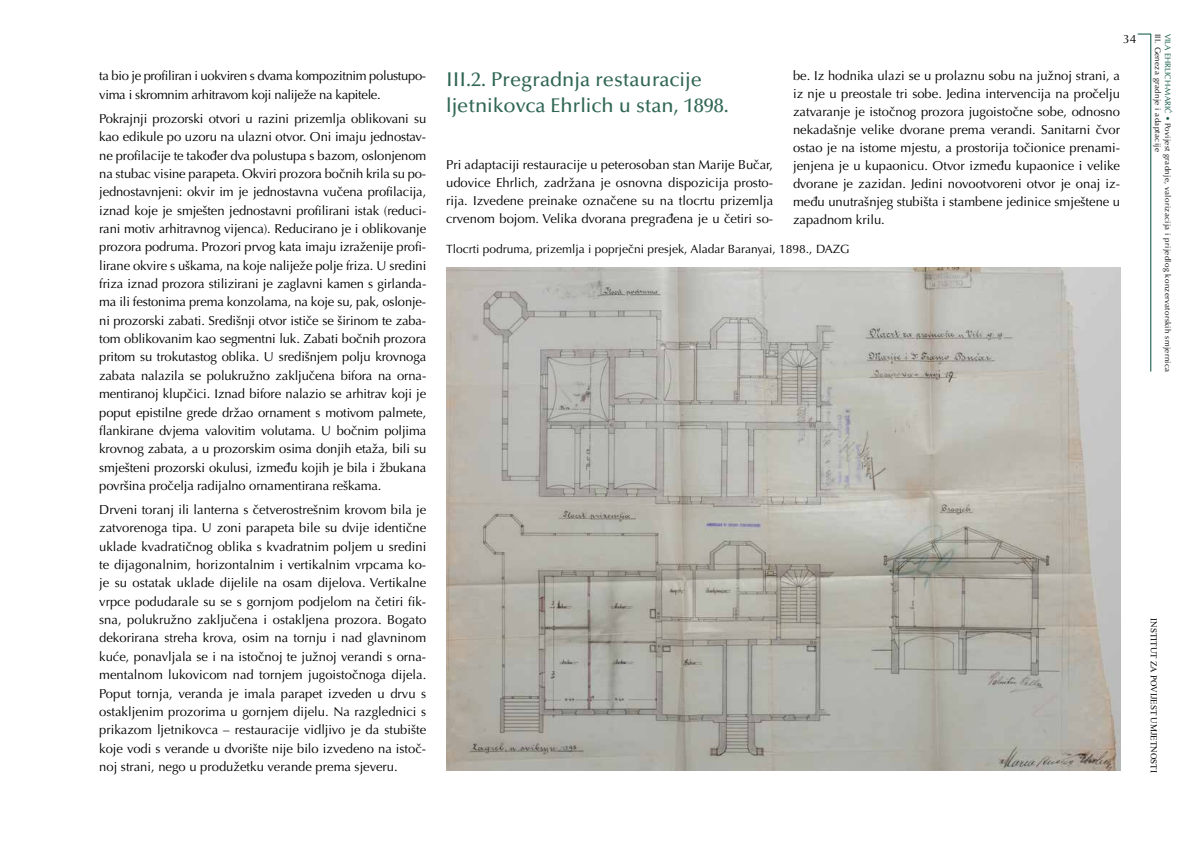
<style>
.page{position:relative;width:1191px;height:842px;background:#fff}
.page>*{position:absolute;margin:0;border:0;box-sizing:border-box;transform-origin:0 0}
.t1{font:500 20px/26px "Optima LT Pro";color:#306655}
.t2{font:13px/18.4px "Optima LT Pro";letter-spacing:-.01em;color:#000;text-align:justify}
.t3{font:12px "Optima LT Pro";color:#000}
.t4{font:9px "Times New Roman";color:#000}
.t5{font:8px/9.8px "Optima LT Pro";letter-spacing:.04em;color:#000}
.s1{color:#004e3b}
</style>
<div class="page">
<hr style="left:1150px;top:34px;width:1px;height:337px;background:#004e3b">
<svg style="left:1137px;top:34px;width:13px;height:1px"></svg>
<img style="left:446px;top:268px;width:674px;height:503px">
<p class="t2" style="left:99px;top:67px;width:328px">ta bio je profiliran i uokviren s dvama kompozitnim polustupo&shy;vima i skromnim arhitravom koji naliježe na kapitele.</p>
<p class="t2" style="left:99px;top:109px;width:328px">Pokrajnji prozorski otvori u razini prizemlja oblikovani su kao edikule po uzoru na ulazni otvor. Oni imaju jednostav&shy;ne profilacije te također dva polustupa s bazom, oslonjenom na stubac visine parapeta. Okviri prozora bočnih krila su po&shy;jednostavnjeni: okvir im je jednostavna vučena profilacija, iznad koje je smješten jednostavni profilirani istak (reduci&shy;rani motiv arhitravnog vijenca). Reducirano je i oblikovanje prozora podruma. Prozori prvog kata imaju izraženije profi&shy;lirane okvire s uškama, na koje naliježe polje friza. U sredini friza iznad prozora stilizirani je zaglavni kamen s girlanda&shy;ma ili festonima prema konzolama, na koje su, pak, oslonje&shy;ni prozorski zabati. Središnji otvor ističe se širinom te zaba&shy;tom oblikovanim kao segmentni luk. Zabati bočnih prozora pritom su trokutastog oblika. U središnjem polju krovnoga zabata nalazila se polukružno zaključena bifora na orna&shy;mentiranoj klupčici. Iznad bifore nalazio se arhitrav koji je poput epistilne grede držao ornament s motivom palmete, flankirane dvjema valovitim volutama. U bočnim poljima krovnog zabata, a u prozorskim osima donjih etaža, bili su smješteni prozorski okulusi, između kojih je bila i žbukana površina pročelja radijalno ornamentirana reškama.</p>
<p class="t2" style="left:99px;top:500px;width:328px">Drveni toranj ili lanterna s četverostrešnim krovom bila je zatvorenoga tipa. U zoni parapeta bile su dvije identične uklade kvadratičnog oblika s kvadratnim poljem u sredini te dijagonalnim, horizontalnim i vertikalnim vrpcama ko&shy;je su ostatak uklade dijelile na osam dijelova. Vertikalne vrpce podudarale su se s gornjom podjelom na četiri fik&shy;sna, polukružno zaključena i ostakljena prozora. Bogato dekorirana streha krova, osim na tornju i nad glavninom kuće, ponavljala se i na istočnoj te južnoj verandi s orna&shy;mentalnom lukovicom nad tornjem jugoistočnoga dijela.<br>Poput tornja, veranda je imala parapet izveden u drvu s ostakljenim prozorima u gornjem dijelu. Na razglednici s prikazom ljetnikovca – restauracije vidljivo je da stubište koje vodi s verande u dvorište nije bilo izvedeno na istoč&shy;noj strani, nego u produžetku verande prema sjeveru.</p>
<p class="t3" style="left:1123px;top:31px;width:15px">34</p>
<p class="t5" style="left:1172px;top:34px;width:340px;rotate:90deg"><span class="s1">VILA EHRLICH-MARIĆ •</span> Povijest gradnje, valorizacija i prijedlog konzervatorskih smjernica<br>III. Geneza gradnje i adaptacije</p>
<p class="t2" style="left:793px;top:67px;width:328px;line-height:18px">be. Iz hodnika ulazi se u prolaznu sobu na južnoj strani, a iz nje u preostale tri sobe. Jedina intervencija na pročelju zatvaranje je istočnog prozora jugoistočne sobe, odnosno nekadašnje velike dvorane prema verandi. Sanitarni čvor ostao je na istome mjestu, a prostorija točionice prenami&shy;jenjena je u kupaonicu. Otvor između kupaonice i velike dvorane je zazidan. Jedini novootvoreni otvor je onaj iz&shy;među unutrašnjeg stubišta i stambene jedinice smještene u zapadnom krilu.</p>
<p class="t3" style="left:446px;top:242px;width:405px">Tlocrti podruma, prizemlja i poprječni presjek, Aladar Baranyai, 1898., DAZG</p>
<h1 class="t1" style="left:446px;top:66px;width:284px">III.2. Pregradnja restauracije ljetnikovca Ehrlich u stan, 1898.</h1>
<p class="t2" style="left:446px;top:156px;width:328px;line-height:18px">Pri adaptaciji restauracije u peterosoban stan Marije Bučar, udovice Ehrlich, zadržana je osnovna dispozicija prosto&shy;rija. Izvedene preinake označene su na tlocrtu prizemlja crvenom bojom. Velika dvorana pregrađena je u četiri so-</p>
<p class="t4" style="left:1160px;top:618px;width:156px;rotate:90deg">INSTITUT ZA POVIJEST UMJETNOSTI</p>
</div>
